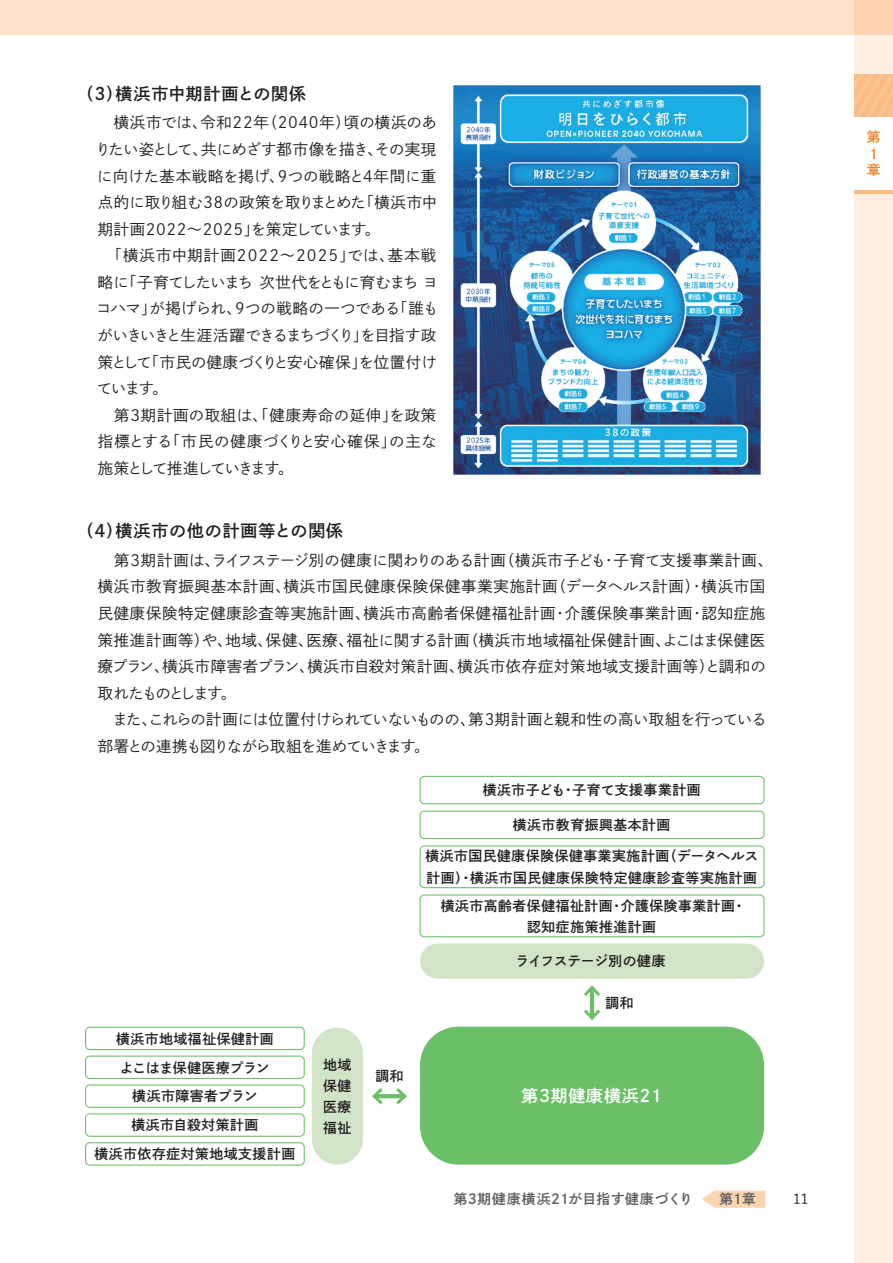
<style>
.page{position:relative;width:893px;height:1263px;background:#fff}
.page>*{position:absolute;margin:0;border:0;box-sizing:border-box;transform-origin:0 0}
.t1{font:16.95px "P Shuei Go Gin Std N B";letter-spacing:.05em;color:#231f20}
.t2{font:16.95px "P Shuei Go Gin Std N B";letter-spacing:-.05em;color:#fff}
.t3{font:15.45px/26.5px "P Shuei Go Gin Std N L";letter-spacing:.02em;color:#231f20}
.t4{font:15.45px/26.5px "P Shuei Go Gin Std N L";letter-spacing:.045em;color:#231f20}
.t5{font:13.8px/21.3px "P Shuei Go Gin Std N B";letter-spacing:.04em;color:#231f20;text-align:center}
.t6{font:13.8px "P Shuei Go Gin Std N B";letter-spacing:.04em;color:#5c5c5f}
.t7{font:13.8px "P Shuei Go Gin Std N B";letter-spacing:-.015em;color:#231f20}
.t8{font:13.8px "P Shuei Go Gin Std N B";letter-spacing:-.02em;color:#231f20}
.t9{font:13.8px/16.5px "P Shuei Go Gin Std N B";color:#f58021}
.t10{font:500 13.8px "Yu Go Pr 6 N";color:#231f20}
</style>
<div class="page">
<div style="left:0;top:0;width:893px;height:34px;background:#fee1c8"></div>
<svg style="left:702px;top:1191px;width:63px;height:17px"></svg>
<div style="left:855px;top:194px;width:38px;height:1069px;background:#feefe1"></div>
<svg style="left:855px;top:0;width:38px;height:74px;background:#fde1c9"></svg>
<svg style="left:855px;top:74px;width:38px;height:43px;background:#fbbf8c"></svg>
<hr style="left:855px;top:190px;width:38px;height:4px;background:#fbbb85">
<div style="left:420px;top:776px;width:344px;height:28px;border:1px solid #6bc067;border-radius:4px"></div>
<div style="left:85px;top:1027px;width:220px;height:23px;border:1px solid #6bc067;border-radius:4px"></div>
<div style="left:420px;top:845px;width:344px;height:43px;border:1px solid #6bc067;border-radius:4px"></div>
<div style="left:85px;top:1084px;width:220px;height:24px;border:1px solid #6bc067;border-radius:4px"></div>
<div style="left:420px;top:811px;width:344px;height:28px;border:1px solid #6bc067;border-radius:4px"></div>
<div style="left:85px;top:1055px;width:220px;height:24px;border:1px solid #6bc067;border-radius:4px"></div>
<div style="left:420px;top:894px;width:344px;height:43px;border:1px solid #6bc067;border-radius:4px"></div>
<div style="left:85px;top:1113px;width:220px;height:24px;border:1px solid #6bc067;border-radius:4px"></div>
<div style="left:85px;top:1142px;width:220px;height:24px;border:1px solid #6bc067;border-radius:4px"></div>
<div style="left:420px;top:943px;width:344px;height:36px;background:#d2e4c7;border-radius:18px"></div>
<div style="left:312px;top:1028px;width:51px;height:137px;background:#d2e4c7;border-radius:26px"></div>
<div style="left:420px;top:1027px;width:344px;height:137px;background:#6bc067;border-radius:38px"></div>
<img style="left:453px;top:85px;width:307px;height:390px">
<hr style="left:590px;top:987px;width:4px;height:31px;background:#6bc067">
<svg style="left:584px;top:985px;width:16px;height:14px"></svg>
<svg style="left:584px;top:1006px;width:16px;height:14px"></svg>
<hr style="left:374px;top:1094px;width:31px;height:4px;background:#6bc067">
<svg style="left:393px;top:1088px;width:14px;height:17px"></svg>
<svg style="left:372px;top:1088px;width:14px;height:17px"></svg>
<p class="t1" style="left:77px;top:82px;width:231px">（３）横浜市中期計画との関係</p>
<p class="t3" style="left:95px;top:109px;width:345px">　横浜市では、令和22年（2040年）頃の横浜のありたい姿として、共にめざす都市像を描き、その実現に向けた基本戦略を掲げ、９つの戦略と４年間に重点的に取り組む38の政策を取りまとめた「横浜市中期計画2022～2025」を策定しています。<br>　「横浜市中期計画2022～2025」では、基本戦略に「子育てしたいまち次世代をともに育むまちヨコハマ」が掲げられ、９つの戦略の一つである「誰もがいきいきと生涯活躍できるまちづくり」を目指す政策として「市民の健康づくりと安心確保」を位置付けています。<br>　第３期計画の取組は、「健康寿命の延伸」を政策指標とする「市民の健康づくりと安心確保」の主な施策として推進していきます。</p>
<p class="t1" style="left:77px;top:519px;width:268px">（4）横浜市の他の計画等との関係</p>
<p class="t4" style="left:98px;top:547px;width:677px">　第３期計画は、ライフステージ別の健康に関わりのある計画（横浜市子ども・子育て支援事業計画、横浜市教育振興基本計画、横浜市国民健康保険保健事業実施計画（データヘルス計画）・横浜市国民健康保険特定健康診査等実施計画、横浜市高齢者保健福祉計画・介護保険事業計画・認知症施策推進計画等）や、地域、保健、医療、福祉に関する計画（横浜市地域福祉保健計画、よこはま保健医療プラン、横浜市障害者プラン、横浜市自殺対策計画、横浜市依存症対策地域支援計画等）と調和の取れたものとします。<br>　また、これらの計画には位置付けられていないものの、第３期計画と親和性の高い取組を行っている部署との連携も図りながら取組を進めていきます。</p>
<p class="t5" style="left:483px;top:779px;width:219px">横浜市子ども・子育て支援事業計画</p>
<p class="t5" style="left:513px;top:814px;width:159px">横浜市教育振興基本計画</p>
<p class="t5" style="left:425px;top:845px;width:335px;text-align:left">横浜市国民健康保険保健事業実施計画（データヘルス計画）・横浜市国民健康保険特定健康診査等実施計画</p>
<p class="t5" style="left:441px;top:894px;width:307px">横浜市高齢者保健福祉計画・介護保険事業計画・認知症施策推進計画</p>
<p class="t8" style="left:516px;top:951px;width:151px">ライフステージ別の健康</p>
<p class="t5" style="left:116px;top:1028px;width:159px">横浜市地域福祉保健計画</p>
<p class="t7" style="left:120px;top:1058px;width:151px">よこはま保健医療プラン</p>
<p class="t5" style="left:132px;top:1085px;width:127px">横浜市障害者プラン</p>
<p class="t5" style="left:95px;top:1110px;width:202px;line-height:29px">横浜市自殺対策計画<br>横浜市依存症対策地域支援計画</p>
<p class="t5" style="left:323px;top:1053px;width:30px;text-align:justify">地域保健医療福祉</p>
<p class="t5" style="left:375px;top:1065px;width:30px">調和</p>
<p class="t5" style="left:605px;top:992px;width:30px">調和</p>
<p class="t2" style="left:522px;top:1084px;width:145px">第３期健康横浜２１</p>
<p class="t6" style="left:454px;top:1190px;width:241px">第3期健康横浜21が目指す健康づくり</p>
<p class="t6" style="left:719px;top:1190px;width:38px">第1章</p>
<p class="t10" style="left:793px;top:1186px;width:17px">11</p>
<p class="t9" style="left:867px;top:129px;width:15px">第<br>１章</p>
</div>
